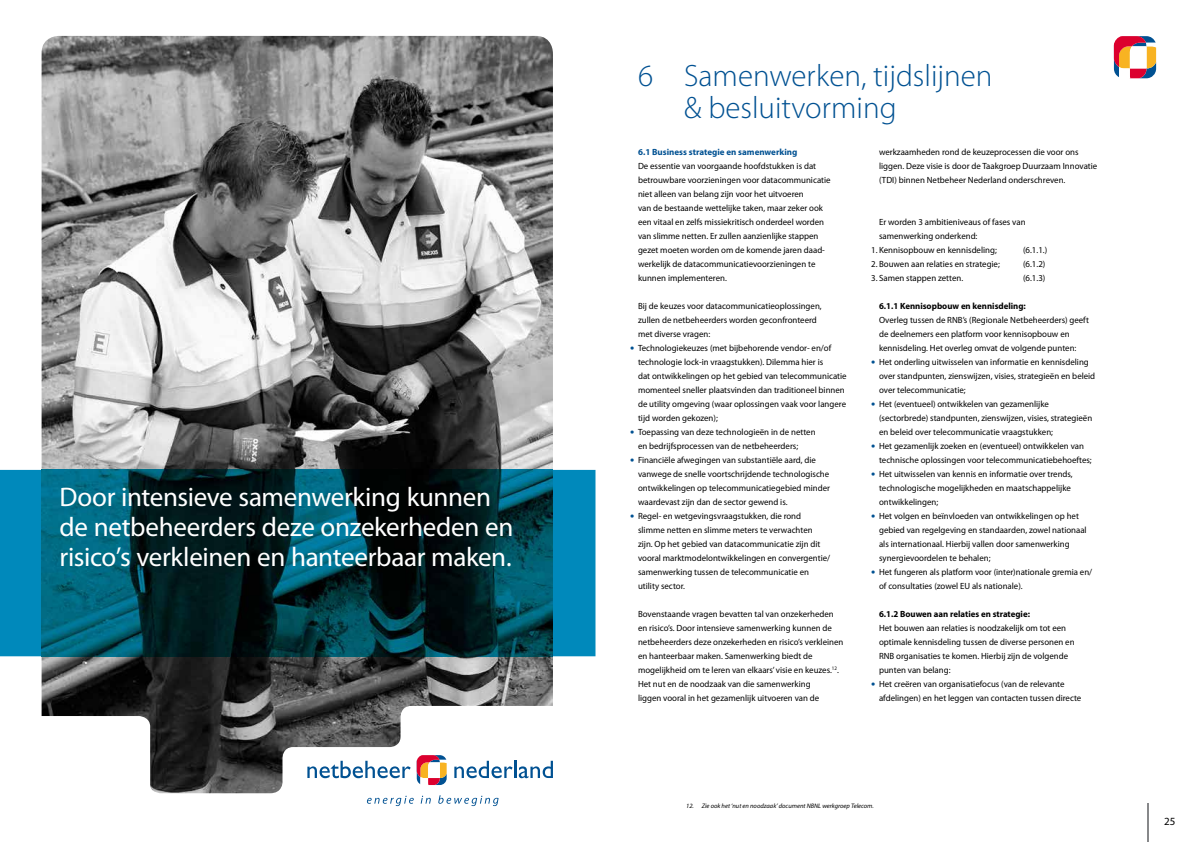
<style>
.page{position:relative;width:1191px;height:842px;background:#fff}
.page>*{position:absolute;margin:0;border:0;box-sizing:border-box;transform-origin:0 0}
.t1{font:300 31px/31.2px "Myriad Pro";color:#005192}
.t2{font:27px/30px "Myriad Pro";letter-spacing:-.01em;color:#fff}
.t3{font:15px/28px "Myriad Pro";color:#005192}
.t4{font:11px "Myriad Pro";color:#000}
.t5{font:9px/14px "Myriad Pro";color:#000}
.t6{font:700 9px "Myriad Pro";color:#000}
.t7{font:700 9px "Myriad Pro";color:#005192}
.t8{font:italic 6.5px "Myriad Pro";color:#000}
</style>
<div class="page">
<hr style="left:1147px;top:803px;width:1px;height:39px;background:#87888a">
<svg style="left:1113px;top:36px;width:43px;height:42px"></svg>
<img style="left:42px;top:36px;width:511px;height:670px">
<div style="left:0;top:470px;width:595px;height:186px;background:#0089bb"></div>
<img style="left:42px;top:470px;width:511px;height:186px">
<svg style="left:41px;top:706px;width:512px;height:101px"></svg>
<svg style="left:417px;top:755px;width:30px;height:30px"></svg>
<svg style="left:307px;top:761px;width:104px;height:17px"></svg>
<svg style="left:454px;top:761px;width:99px;height:17px"></svg>
<svg style="left:367px;top:796px;width:47px;height:10px"></svg>
<svg style="left:421px;top:796px;width:10px;height:8px"></svg>
<svg style="left:438px;top:795px;width:60px;height:11px"></svg>
<h2 class="t2" style="left:60px;top:482px;width:455px">Door intensieve samenwerking kunnen de netbeheerders deze onzekerheden en risico’s verkleinen en hanteerbaar maken.</h2>
<h1 class="t1" style="left:684px;top:61px;width:310px;text-indent:-46px">6 Samenwerken, tijdslijnen &amp; besluitvorming</h1>
<p class="t7" style="left:638px;top:146px;width:161px">6.1 Business strategie en samenwerking</p>
<p class="t5" style="left:638px;top:159px;width:194px">De essentie van voorgaande hoofdstukken is dat betrouwbare voorzieningen voor datacommunicatie niet alleen van belang zijn voor het uitvoeren<br>van de bestaande wettelijke taken, maar zeker ook een vitaal en zelfs missiekritisch onderdeel worden van slimme netten. Er zullen aanzienlijke stappen gezet moeten worden om de komende jaren daad&shy;werkelijk de datacommunicatievoorzieningen te kunnen implementeren.</p>
<p class="t5" style="left:638px;top:299px;width:210px">Bij de keuzes voor datacommunicatieoplossingen,<br>zullen de netbeheerders worden geconfronteerd<br>met diverse vragen:<br>Technologiekeuzes (met bijbehorende vendor- en/of technologie lock-in vraagstukken). Dilemma hier is<br>dat ontwikkelingen op het gebied van telecommunicatie momenteel sneller plaatsvinden dan traditioneel binnen de utility omgeving (waar oplossingen vaak voor langere tijd worden gekozen);<br>Toepassing van deze technologieën in de netten<br>en bedrijfsprocessen van de netbeheerders;<br>Financiële afwegingen van substantiële aard, die vanwege de snelle voortschrijdende technologische ontwikkelingen op telecommunicatiegebied minder waardevast zijn dan de sector gewend is.<br>Regel- en wetgevingsvraagstukken, die rond<br>slimme netten en slimme meters te verwachten<br>zijn. Op het gebied van datacommunicatie zijn dit<br>vooral marktmodelontwikkelingen en convergentie/ samenwerking tussen de telecommunicatie en<br>utility sector.</p>
<p class="t5" style="left:638px;top:607px;width:207px">Bovenstaande vragen bevatten tal van onzekerheden en risico’s. Door intensieve samenwerking kunnen de netbeheerders deze onzekerheden en risico’s verkleinen en hanteerbaar maken. Samenwerking biedt de mogelijkheid om te leren van elkaars’ visie en keuzes.<sup>12</sup>.<br>Het nut en de noodzaak van die samenwerking<br>liggen vooral in het gezamenlijk uitvoeren van de</p>
<h3 class="t3" style="left:630px;top:333px;width:6px">•</h3>
<h3 class="t3" style="left:630px;top:417px;width:6px">• •</h3>
<h3 class="t3" style="left:630px;top:501px;width:6px">•</h3>
<p class="t5" style="left:879px;top:145px;width:220px">werkzaamheden rond de keuzeprocessen die voor ons liggen. Deze visie is door de Taakgroep Duurzaam Innovatie (TDI) binnen Netbeheer Nederland onderschreven.</p>
<p class="t5" style="left:879px;top:215px;width:148px">Er worden 3 ambitieniveaus of fases van samenwerking onderkend:</p>
<p class="t5" style="left:871px;top:243px;width:127px">1. Kennisopbouw en kennisdeling;</p>
<p class="t5" style="left:1023px;top:243px;width:26px">(6.1.1.)</p>
<p class="t5" style="left:871px;top:257px;width:130px">2. Bouwen aan relaties en strategie;</p>
<p class="t5" style="left:1023px;top:257px;width:24px">(6.1.2)</p>
<p class="t5" style="left:871px;top:271px;width:93px">3. Samen stappen zetten.</p>
<p class="t5" style="left:1023px;top:271px;width:24px">(6.1.3)</p>
<p class="t6" style="left:879px;top:300px;width:148px">6.1.1 Kennisopbouw en kennisdeling:</p>
<p class="t5" style="left:879px;top:313px;width:218px">Overleg tussen de RNB’s (Regionale Netbeheerders) geeft de deelnemers een platform voor kennisopbouw en kennisdeling. Het overleg omvat de volgende punten:<br>Het onderling uitwisselen van informatie en kennisdeling over standpunten, zienswijzen, visies, strategieën en beleid over telecommunicatie;<br>Het (eventueel) ontwikkelen van gezamenlijke (sectorbrede) standpunten, zienswijzen, visies, strategieën en beleid over telecommunicatie vraagstukken;<br>Het gezamenlijk zoeken en (eventueel) ontwikkelen van technische oplossingen voor telecommunicatiebehoeftes; Het uitwisselen van kennis en informatie over trends, technologische mogelijkheden en maatschappelijke ontwikkelingen;<br>Het volgen en beïnvloeden van ontwikkelingen op het gebied van regelgeving en standaarden, zowel nationaal als internationaal. Hierbij vallen door samenwerking synergievoordelen te behalen;<br>Het fungeren als platform voor (inter)nationale gremia en/ of consultaties (zowel EU als nationale).</p>
<p class="t6" style="left:879px;top:609px;width:152px">6.1.2 Bouwen aan relaties en strategie:</p>
<p class="t5" style="left:879px;top:621px;width:204px">Het bouwen aan relaties is noodzakelijk om tot een optimale kennisdeling tussen de diverse personen en RNB organisaties te komen. Hierbij zijn de volgende punten van belang:<br>Het creëren van organisatiefocus (van de relevante afdelingen) en het leggen van contacten tussen directe</p>
<h3 class="t3" style="left:871px;top:347px;width:6px">•</h3>
<h3 class="t3" style="left:871px;top:389px;width:6px">•</h3>
<h3 class="t3" style="left:871px;top:431px;width:6px">• •</h3>
<h3 class="t3" style="left:871px;top:501px;width:6px">•</h3>
<h3 class="t3" style="left:871px;top:557px;width:6px">•</h3>
<h3 class="t3" style="left:871px;top:669px;width:6px">•</h3>
<p class="t8" style="left:686px;top:802px;width:189px">12. Zie ook het ‘nut en noodzaak’ document NBNL werkgroep Telecom.</p>
<p class="t4" style="left:1164px;top:815px;width:13px">25</p>
</div>
